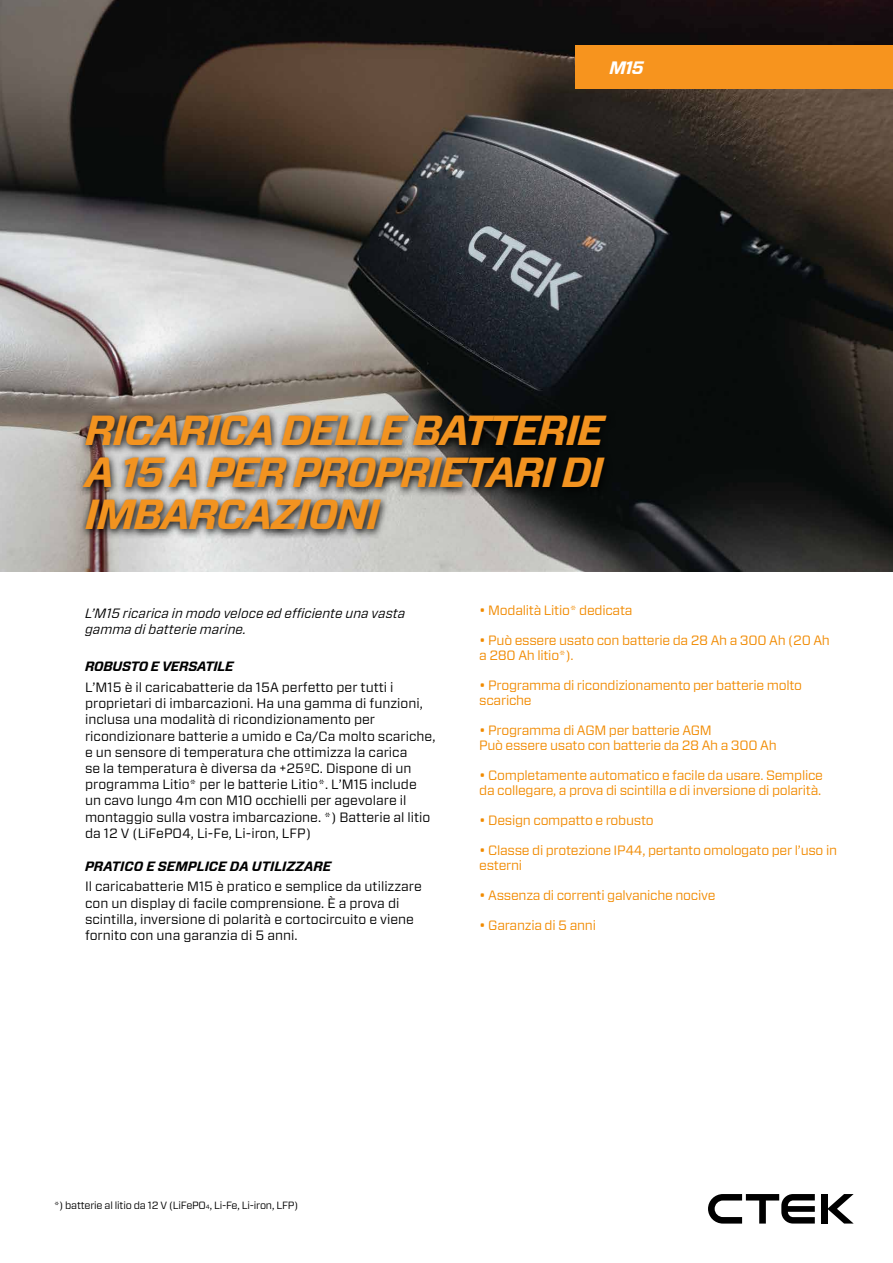
<style>
.page{position:relative;width:893px;height:1263px;background:#fff}
.page>*{position:absolute;margin:0;border:0;box-sizing:border-box;transform-origin:0 0}
.t1{font:italic 700 42px/42px "Forza";letter-spacing:-.04em;color:#f29320;text-align:justify}
.t2{font:italic 700 18px "Forza";color:#fff}
.t3{font:13.5px/16.2px "Forza";color:#000}
.t4{font:13.5px/15px "Forza";letter-spacing:-.02em;color:#f18a00}
.t5{font:italic 13.5px/16.2px "Forza";color:#000}
.t6{font:italic 700 13.5px "Forza";color:#000}
.t7{font:italic 700 13.5px "Forza";letter-spacing:-.02em;color:#000}
.t8{font:10.5px "Forza";letter-spacing:-.02em;color:#000}
.s1{font-size:6.15px}
</style>
<div class="page">
<img style="left:0;top:0;width:893px;height:572px">
<div style="left:575px;top:45px;width:318px;height:44px;background:#f7941e"></div>
<div style="left:821px;top:1194px;width:6px;height:29px;background:#000"></div>
<svg style="left:827px;top:1194px;width:27px;height:29px"></svg>
<svg style="left:708px;top:1194px;width:107px;height:29px"></svg>
<svg style="left:77px;top:409px;width:539px;height:130px"></svg>
<h2 class="t2" style="left:609px;top:56px;width:36px">M15</h2>
<h1 class="t1" style="left:85px;top:410px;width:520px">RICARICA DELLE BATTERIE A 15 A PER PROPRIETARI DI IMBARCAZIONI</h1>
<p class="t5" style="left:85px;top:605px;width:322px">L’M15 ricarica in modo veloce ed efficiente una vasta gamma di batterie marine.</p>
<p class="t7" style="left:85px;top:658px;width:150px">ROBUSTO E VERSATILE</p>
<p class="t3" style="left:85px;top:679px;width:352px">L’M15 è il caricabatterie da 15A perfetto per tutti i proprietari di imbarcazioni. Ha una gamma di funzioni, inclusa una modalità di ricondizionamento per ricondizionare batterie a umido e Ca/Ca molto scariche, e un sensore di temperatura che ottimizza la carica<br>se la temperatura è diversa da +25ºC. Dispone di un programma Litio* per le batterie Litio*. L’M15 include un cavo lungo 4m con M10 occhielli per agevolare il montaggio sulla vostra imbarcazione. *) Batterie al litio da 12 V (LiFePO4, Li-Fe, Li-iron, LFP)</p>
<p class="t6" style="left:85px;top:857px;width:248px">PRATICO E SEMPLICE DA UTILIZZARE</p>
<p class="t3" style="left:85px;top:878px;width:338px">Il caricabatterie M15 è pratico e semplice da utilizzare con un display di facile comprensione. È a prova di scintilla, inversione di polarità e cortocircuito e viene fornito con una garanzia di 5 anni.</p>
<p class="t4" style="left:479px;top:602px;width:155px">• Modalità Litio* dedicata</p>
<p class="t4" style="left:479px;top:632px;width:352px">• Può essere usato con batterie da 28 Ah a 300 Ah (20 Ah a 280 Ah litio*).</p>
<p class="t4" style="left:479px;top:677px;width:324px">• Programma di ricondizionamento per batterie molto scariche</p>
<p class="t4" style="left:479px;top:722px;width:299px">• Programma di AGM per batterie AGM<br>Può essere usato con batterie da 28 Ah a 300 Ah</p>
<p class="t4" style="left:479px;top:767px;width:345px">• Completamente automatico e facile da usare. Semplice da collegare, a prova di scintilla e di inversione di polarità.</p>
<p class="t4" style="left:479px;top:812px;width:176px">• Design compatto e robusto</p>
<p class="t4" style="left:479px;top:842px;width:359px">• Classe di protezione IP44, pertanto omologato per l’uso in esterni</p>
<p class="t4" style="left:479px;top:887px;width:238px">• Assenza di correnti galvaniche nocive</p>
<p class="t4" style="left:479px;top:917px;width:118px">• Garanzia di 5 anni</p>
<p class="t8" style="left:54px;top:1198px;width:246px">*) batterie al litio da 12 V (LiFePO<span class="s1">4</span>, Li-Fe, Li-iron, LFP)</p>
</div>
